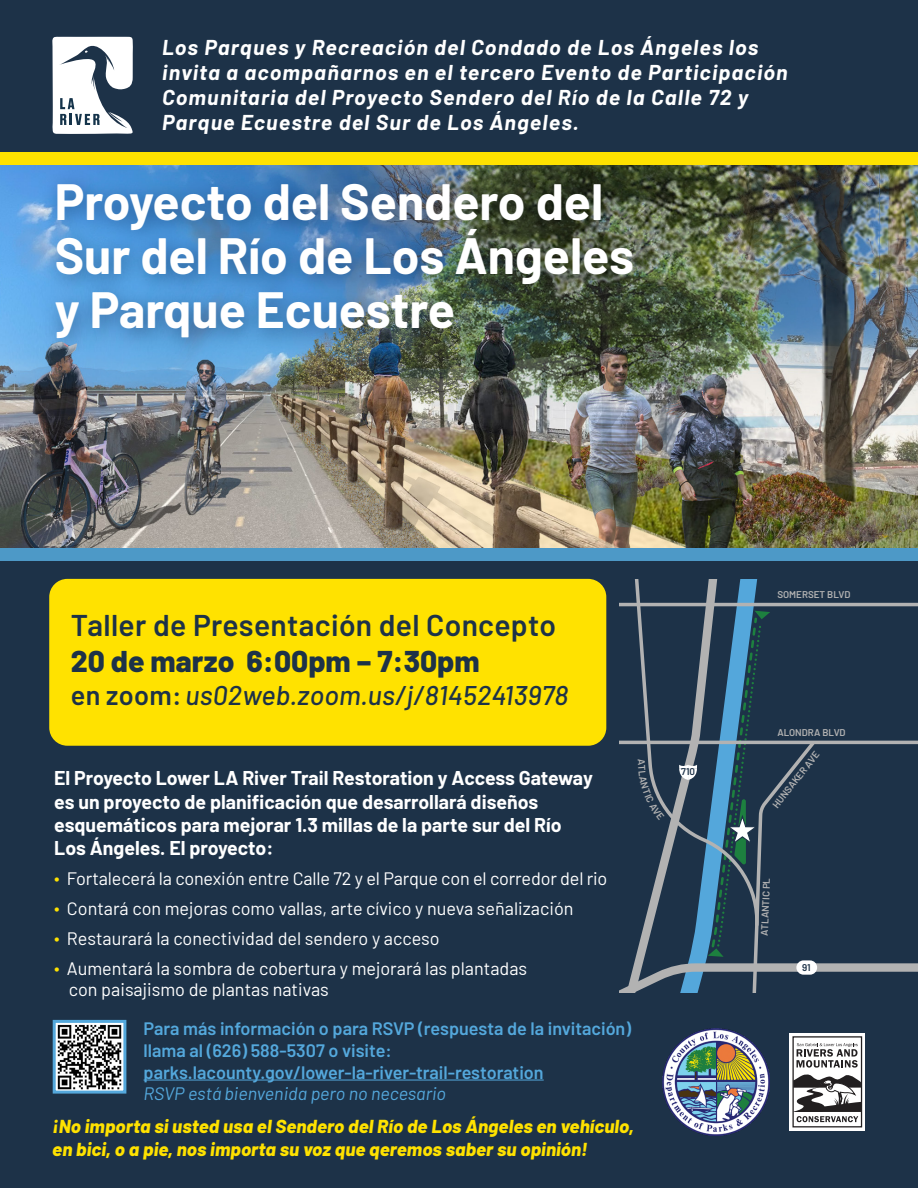
<style>
.page{position:relative;width:918px;height:1188px;background:#1d3248}
.page>*{position:absolute;margin:0;border:0;box-sizing:border-box;transform-origin:0 0}
.t1{font:700 49.8px/54px "Barlow";color:#fff}
.t2{font:600 30px "Barlow";letter-spacing:.01em;color:#1d3248}
.t3{font:800 30px "Barlow";color:#1d3248}
.t4{font:italic 500 27px "Barlow";letter-spacing:.01em;color:#1d3248}
.t5{font:italic 700 21px/25.2px "Barlow";letter-spacing:.055em;color:#fff}
.t6{font:700 19.5px/23.4px "Barlow";color:#fff}
.t7{font:italic 800 18.75px/22.5px "Barlow";letter-spacing:.005em;color:#ffe200}
.t8{font:18px/29.8px "Barlow";color:#fff}
.t9{font:600 18px/21.6px "Barlow";color:#54a8dc}
.t10{font:italic 18px "Barlow";color:#54a8dc}
.t11{font:600 9.75px "Barlow";color:#b2b2b2}
.t12{font:600 9.75px "Barlow";color:#1d3248}
.s1{font-weight:600;font-style:normal}
.s2{color:#ffe200}
</style>
<div class="page">
<div style="left:49px;top:579px;width:557px;height:167px;background:#ffe200;border-radius:18px"></div>
<hr style="left:144px;top:1080px;width:400px;height:1px;background:#54a8dc">
<img style="left:662px;top:1028px;width:107px;height:107px">
<svg style="left:789px;top:1033px;width:76px;height:98px"></svg>
<div style="left:793px;top:1037px;width:69px;height:90px;background:#fff"></div>
<svg style="left:794px;top:1043px;width:66px;height:79px"></svg>
<div style="left:792px;top:1036px;width:70px;height:91px;border:1px solid #221f20"></div>
<img style="left:57px;top:1024px;width:65px;height:66px">
<div style="left:53px;top:1020px;width:73px;height:74px;border:3px solid #54a8dc"></div>
<svg style="left:52px;top:36px;width:81px;height:98px"></svg>
<img style="left:0;top:165px;width:918px;height:383px">
<img style="left:32px;top:165px;width:745px;height:303px">
<div style="left:0;top:152px;width:918px;height:13px;background:#ffe200"></div>
<hr style="left:619px;top:603px;width:299px;height:3px;background:#b2b2b2">
<svg style="left:632px;top:579px;width:127px;height:32px"></svg>
<div style="left:0;top:548px;width:918px;height:13px;background:#4d99c7"></div>
<svg style="left:619px;top:611px;width:299px;height:381px"></svg>
<p class="t5" style="left:162px;top:33px;width:627px">Los Parques y Recreación del Condado de Los Ángeles los invita a acompañarnos en el tercero Evento de Participación Comunitaria del Proyecto Sendero del Río de la Calle 72 y Parque Ecuestre del Sur de Los Ángeles.</p>
<h1 class="t1" style="left:55px;top:171px;width:581px">Proyecto del Sendero del<br>Sur del Río de Los Ángeles y Parque Ecuestre</h1>
<h2 class="t2" style="left:71px;top:603px;width:487px">Taller de Presentación del Concepto</h2>
<h2 class="t3" style="left:71px;top:639px;width:410px">20 de marzo 6:00pm – 7:30pm</h2>
<h3 class="t4" style="left:71px;top:675px;width:499px"><span class="s1">en zoom:</span> us02web.zoom.us/j/81452413978</h3>
<p class="t6" style="left:54px;top:765px;width:540px">El Proyecto Lower LA River Trail Restoration y Access Gateway es un proyecto de planificación que desarrollará diseños esquemáticos para mejorar 1.3 millas de la parte sur del Río Los Ángeles. El proyecto:</p>
<p class="t8" style="left:54px;top:863px;width:555px"><span class="s2">∙</span> Fortalecerá la conexión entre Calle 72 y el Parque con el corredor del rio <span class="s2">∙</span> Contará con mejoras como vallas, arte cívico y nueva señalización<br><span class="s2">∙</span> Restaurará la conectividad del sendero y acceso<br><span class="s2">∙</span> Aumentará la sombra de cobertura y mejorará las plantadas</p>
<p class="t8" style="left:69px;top:974px;width:262px">con paisajismo de plantas nativas</p>
<p class="t9" style="left:144px;top:1017px;width:489px">Para más información o para RSVP (respuesta de la invitación) llama al (626) 588-5307 o visite: parks.lacounty.gov/lower-la-river-trail-restoration</p>
<p class="t10" style="left:144px;top:1081px;width:304px">RSVP está bienvenida pero no necesario</p>
<p class="t7" style="left:52px;top:1114px;width:583px">¡No importa si usted usa el Sendero del Río de Los Ángeles en vehículo, en bici, o a pie, nos importa su voz que qeremos saber su opinión!</p>
<p class="t12" style="left:681px;top:764px;width:15px">710</p>
<p class="t11" style="left:777px;top:588px;width:75px">SOMERSET BLVD</p>
<p class="t11" style="left:777px;top:726px;width:70px">ALONDRA BLVD</p>
<p class="t11" style="left:769px;top:802px;width:70px;rotate:-52deg">HUNSAKER AVE</p>
<p class="t11" style="left:757px;top:935px;width:59px;rotate:-88deg">ATLANTIC PL</p>
<p class="t12" style="left:802px;top:960px;width:10px">91</p>
</div>
